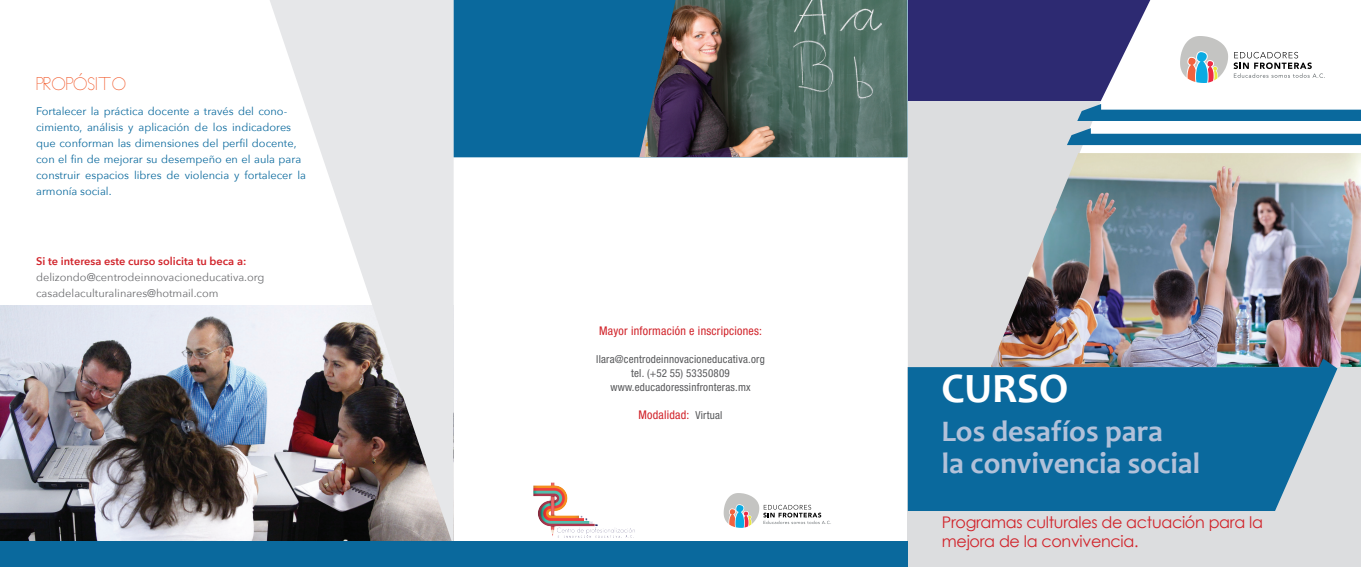
<style>
.page{position:relative;width:1361px;height:567px;background:#fff}
.page>*{position:absolute;margin:0;border:0;box-sizing:border-box;transform-origin:0 0}
.t1{font:700 42px "Candara";color:#fff}
.t2{font:700 30px/32px "Candara";color:#b2c1d9}
.t3{font:16px/19px "Century Gothic";letter-spacing:-.02em;color:#d1232a}
.t4{font:condensed 12px "Helvetica Neue LT Std";letter-spacing:.02em;color:#d1232a}
.t5{font:12px "AVANTSCRIPT";color:#f15322}
.t6{font:11px/16px "Avenir Next";color:#0a699d}
.t7{font:condensed 11px/14px "Helvetica Neue LT Std";letter-spacing:.02em;color:#57585a;text-align:center}
.t8{font:11px/16px "Avenir Next";color:#6c6d70}
.t9{font:600 11px "Avenir Next";color:#d1232a}
.s1{font-size:11px;color:#57585a}
</style>
<div class="page">
<div style="left:907px;top:367px;width:454px;height:200px;background:#dcdddf"></div>
<div style="left:908px;top:121px;width:192px;height:238px;background:#dcdddf"></div>
<svg style="left:1067px;top:128px;width:294px;height:17px"></svg>
<img style="left:991px;top:153px;width:370px;height:214px">
<img style="left:0;top:306px;width:270px;height:235px">
<svg style="left:270px;top:0;width:184px;height:541px;fill:#e6e7e9"></svg>
<div style="left:0;top:541px;width:908px;height:26px;background:#0a699d"></div>
<svg style="left:908px;top:359px;width:429px;height:152px;background:#2073a2"></svg>
<svg style="left:908px;top:0;width:453px;height:121px"></svg>
<svg style="left:723px;top:493px;width:108px;height:35px"></svg>
<img style="left:533px;top:482px;width:102px;height:56px">
<div style="left:454px;top:0;width:185px;height:157px;background:#0a699d"></div>
<img style="left:639px;top:0;width:268px;height:157px">
<p class="t5" style="left:36px;top:79px;width:91px">PROPÓSITO</p>
<p class="t6" style="left:36px;top:103px;width:271px">Fortalecer la práctica docente a través del cono&shy;cimiento, análisis y aplicación de los indicadores que conforman las dimensiones del perfil docente, con el fin de mejorar su desempeño en el aula para construir espacios libres de violencia y fortalecer la armonía social.</p>
<p class="t9" style="left:36px;top:254px;width:212px">Si te interesa este curso solicita tu beca a:</p>
<p class="t8" style="left:36px;top:269px;width:230px">delizondo@centrodeinnovacioneducativa.org casadelaculturalinares@hotmail.com</p>
<p class="t4" style="left:599px;top:323px;width:164px">Mayor información e inscripciones:</p>
<p class="t7" style="left:596px;top:352px;width:170px">llara@centrodeinnovacioneducativa.org tel. (+52 55) 53350809 www.educadoressinfronteras.mx</p>
<p class="t4" style="left:638px;top:407px;width:86px">Modalidad: <span class="s1">Virtual</span></p>
<h1 class="t1" style="left:941px;top:363px;width:129px">CURSO</h1>
<h2 class="t2" style="left:941px;top:416px;width:260px">Los desafíos para<br>la convivencia social</h2>
<h3 class="t3" style="left:942px;top:512px;width:322px">Programas culturales de actuación para la mejora de la convivencia.</h3>
</div>
